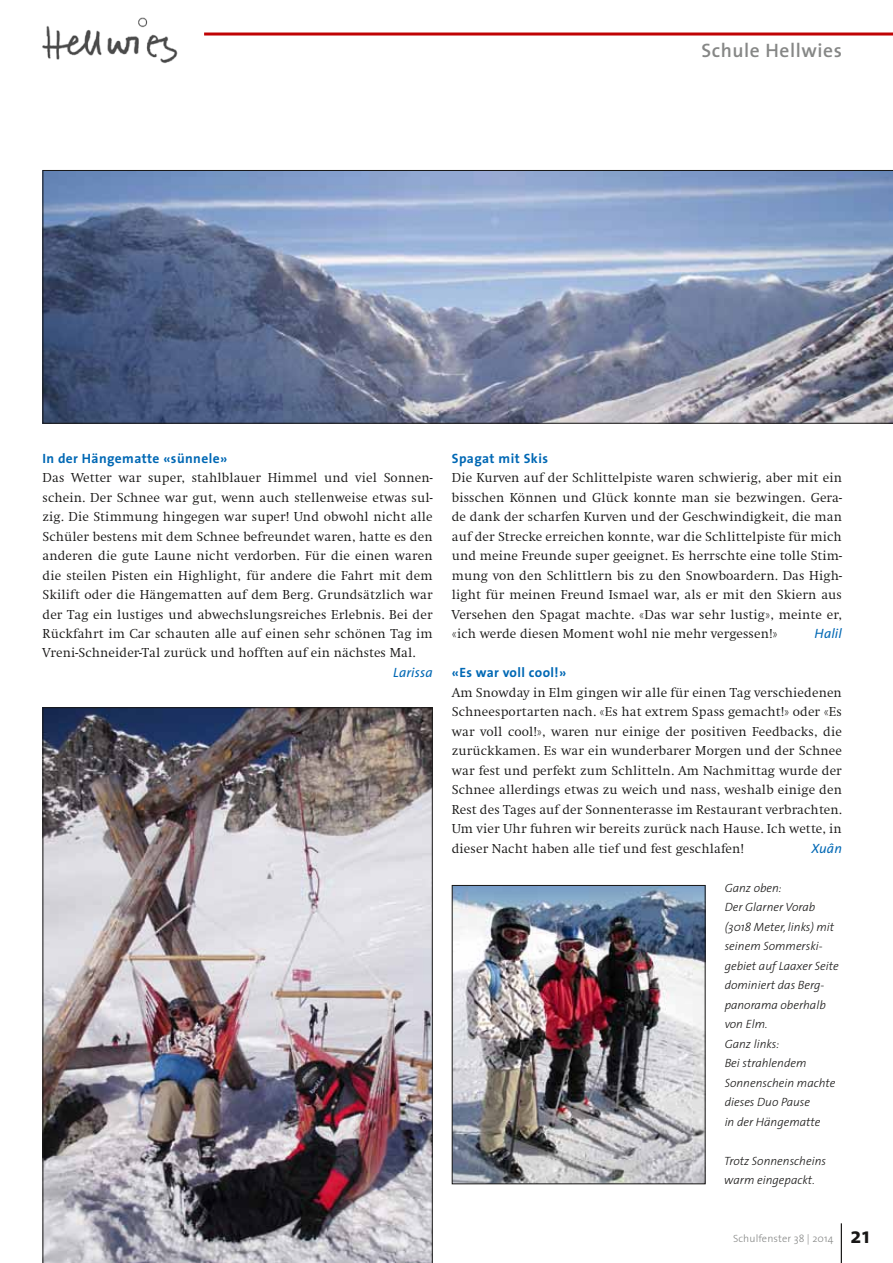
<style>
.page{position:relative;width:893px;height:1263px;background:#fff}
.page>*{position:absolute;margin:0;border:0;box-sizing:border-box;transform-origin:0 0}
.t1{font:600 19.5px "The Sans";letter-spacing:.03em;color:#868786}
.t2{font:300 13.5px/19.5px "Swift";letter-spacing:.01em;color:#181716}
.t3{font:700 13.5px "The Sans";letter-spacing:.03em;color:#0068b4}
.t4{font:italic 13.5px "The Sans";letter-spacing:.01em;color:#0068b4}
.t5{font:italic 300 12px/19.5px "The Sans";color:#181716}
.t6{font:300 10.5px "The Sans";letter-spacing:.01em;color:#868786}
.s1{font-family:"The Sans";font-weight:700;color:#0068b4}
.s2{font-weight:700;font-size:22.5px;color:#181716}
</style>
<div class="page">
<hr style="left:204px;top:33px;width:689px;height:3px;background:#c00304">
<hr style="left:841px;top:1223px;width:1px;height:40px;background:#181716">
<img style="left:454px;top:887px;width:249px;height:295px">
<div style="left:452px;top:885px;width:253px;height:299px;border:1px solid #181716"></div>
<img style="left:43px;top:707px;width:390px;height:556px">
<svg style="left:43px;top:170px;width:850px;height:254px;background:#7d8baa"></svg>
<img style="left:43px;top:17px;width:135px;height:46px">
<p class="t1" style="left:701px;top:34px;width:142px">Schule Hellwies</p>
<p class="t3" style="left:43px;top:447px;width:186px">In der Hängematte «sünnele»</p>
<p class="t2" style="left:43px;top:468px;width:392px">Das Wetter war super, stahlblauer Himmel und viel Sonnen-</p>
<p class="t2" style="left:43px;top:488px;width:392px">schein. Der Schnee war gut, wenn auch stellenweise etwas sul-</p>
<p class="t2" style="left:43px;top:507px;width:392px">zig. Die Stimmung hingegen war super! Und obwohl nicht alle</p>
<p class="t2" style="left:43px;top:527px;width:392px">Schüler bestens mit dem Schnee befreundet waren, hatte es den</p>
<p class="t2" style="left:43px;top:546px;width:392px">anderen die gute Laune nicht verdorben. Für die einen waren</p>
<p class="t2" style="left:43px;top:566px;width:392px">die steilen Pisten ein Highlight, für andere die Fahrt mit dem</p>
<p class="t2" style="left:43px;top:585px;width:392px">Skilift oder die Hängematten auf dem Berg. Grundsätzlich war</p>
<p class="t2" style="left:43px;top:605px;width:392px">der Tag ein lustiges und abwechslungsreiches Erlebnis. Bei der</p>
<p class="t2" style="left:43px;top:624px;width:392px">Rückfahrt im Car schauten alle auf einen sehr schönen Tag im</p>
<p class="t2" style="left:43px;top:644px;width:374px">Vreni-Schneider-Tal zurück und hofften auf ein nächstes Mal.</p>
<p class="t4" style="left:393px;top:661px;width:41px">Larissa</p>
<p class="t2" style="left:452px;top:449px;width:392px"><span class="s1">Spagat mit Skis<br></span>Die Kurven auf der Schlittelpiste waren schwierig, aber mit ein bisschen Können und Glück konnte man sie bezwingen. Gera&shy;de dank der scharfen Kurven und der Geschwindigkeit, die man auf der Strecke erreichen konnte, war die Schlittelpiste für mich und meine Freunde super geeignet. Es herrschte eine tolle Stim&shy;mung von den Schlittlern bis zu den Snowboardern. Das High&shy;light für meinen Freund Ismael war, als er mit den Skiern aus Versehen den Spagat machte. «Das war sehr lustig», meinte er, «ich werde diesen Moment wohl nie mehr vergessen!»</p>
<p class="t4" style="left:815px;top:622px;width:29px">Halil</p>
<p class="t2" style="left:452px;top:663px;width:392px"><span class="s1">«Es war voll cool!»<br></span>Am Snowday in Elm gingen wir alle für einen Tag verschiedenen Schneesportarten nach. «Es hat extrem Spass gemacht!» oder «Es war voll cool!», waren nur einige der positiven Feedbacks, die zurückkamen. Es war ein wunderbarer Morgen und der Schnee war fest und perfekt zum Schlitteln. Am Nachmittag wurde der Schnee allerdings etwas zu weich und nass, weshalb einige den Rest des Tages auf der Sonnenterasse im Restaurant verbrachten.<br>Um vier Uhr fuhren wir bereits zurück nach Hause. Ich wette, in dieser Nacht haben alle tief und fest geschlafen!</p>
<p class="t4" style="left:811px;top:837px;width:32px">Xuân</p>
<p class="t5" style="left:725px;top:877px;width:116px">Ganz oben:<br>Der Glarner Vorab (3018 Meter, links) mit seinem Sommerski&shy;gebiet auf Laaxer Seite dominiert das Berg&shy;panorama oberhalb von Elm.<br>Ganz links:<br>Bei strahlendem<br>Sonnenschein machte dieses Duo Pause<br>in der Hängematte</p>
<p class="t5" style="left:724px;top:1150px;width:103px">Trotz Sonnenscheins warm eingepackt.</p>
<p class="t6" style="left:733px;top:1230px;width:138px">Schulfenster 38 | 2014 <span class="s2">21</span></p>
</div>
